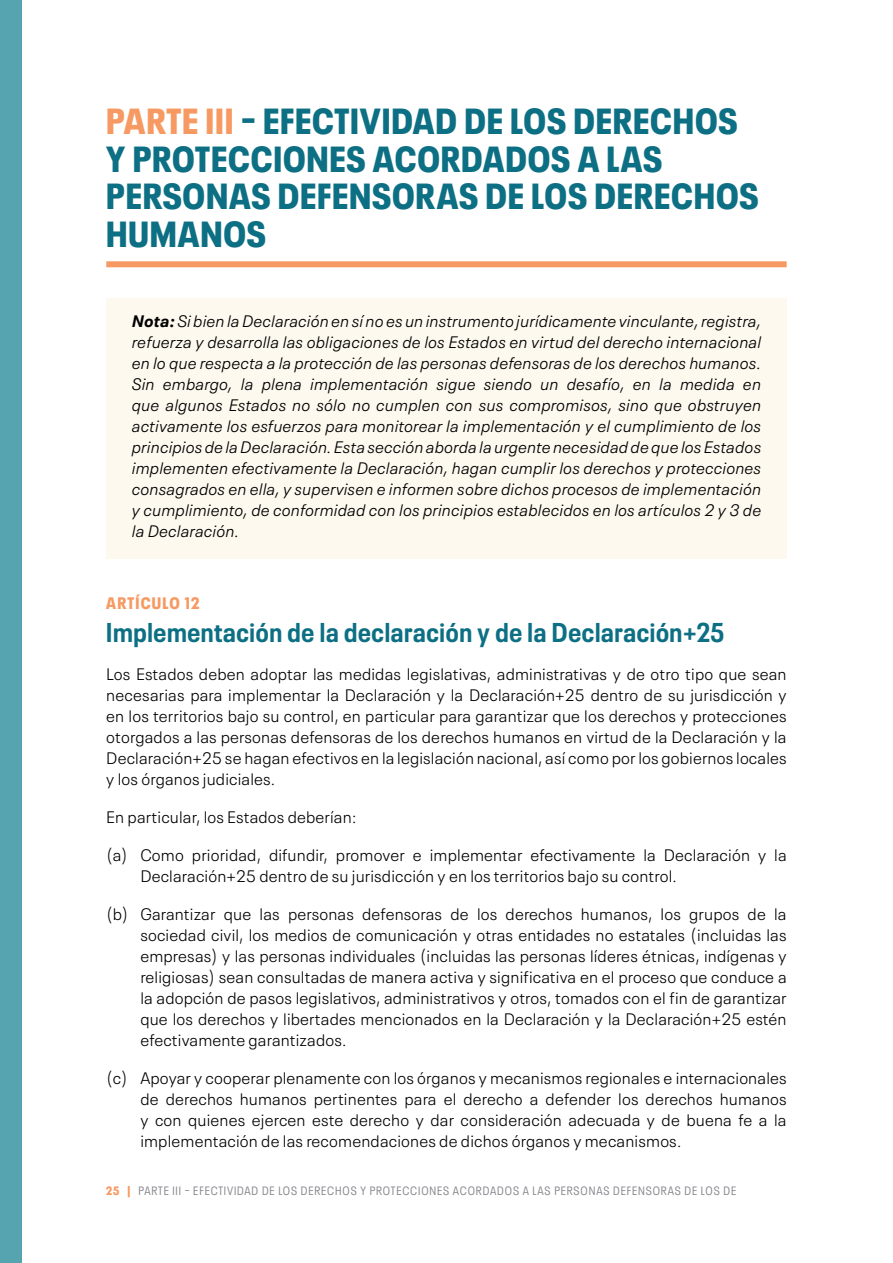
<style>
.page{position:relative;width:893px;height:1263px;background:#fff}
.page>*{position:absolute;margin:0;border:0;box-sizing:border-box;transform-origin:0 0}
.t1{font:900 condensed 36px/37.5px "Neue Plak";letter-spacing:.025em;color:#0c6f83}
.t2{font:700 condensed 27px "Neue Plak";letter-spacing:.025em;color:#0c6f83}
.t3{font:300 16.5px/21px "Neue Plak Text";letter-spacing:.01em;color:#000;text-align:justify}
.t4{font:italic 300 16.5px/21px "Neue Plak Text";letter-spacing:.01em;color:#000;text-align:justify}
.t5{font:900 condensed 16.5px "Neue Plak";letter-spacing:.075em;color:#f79962}
.t6{font:condensed 12px "Neue Plak";letter-spacing:.075em;color:#86868d}
.s1{color:#f79962}
.s2{font-weight:700}
.s3{font-weight:900;color:#f79962}
</style>
<div class="page">
<div style="left:106px;top:261px;width:681px;height:6px;background:#f79962"></div>
<div style="left:106px;top:297px;width:681px;height:261px;background:#fdf9ef"></div>
<div style="left:0;top:0;width:21px;height:1263px;background:#57a4b1"></div>
<h1 class="t1" style="left:106px;top:99px;width:654px"><span class="s1">PARTE III</span> – EFECTIVIDAD DE LOS DERECHOS<br>Y PROTECCIONES ACORDADOS A LAS<br>PERSONAS DEFENSORAS DE LOS DERECHOS<br>HUMANOS</h1>
<p class="t4" style="left:132px;top:309px;width:631px"><span class="s2">Nota:</span> Si bien la Declaración en sí no es un instrumento jurídicamente vinculante, registra, refuerza y desarrolla las obligaciones de los Estados en virtud del derecho internacional en lo que respecta a la protección de las personas defensoras de los derechos humanos.<br>Sin embargo, la plena implementación sigue siendo un desafío, en la medida en que algunos Estados no sólo no cumplen con sus compromisos, sino que obstruyen activamente los esfuerzos para monitorear la implementación y el cumplimiento de los principios de la Declaración. Esta sección aborda la urgente necesidad de que los Estados implementen efectivamente la Declaración, hagan cumplir los derechos y protecciones consagrados en ella, y supervisen e informen sobre dichos procesos de implementación y cumplimiento, de conformidad con los principios establecidos en los artículos 2 y 3 de la Declaración.</p>
<p class="t5" style="left:106px;top:591px;width:95px">ARTÍCULO 12</p>
<h2 class="t2" style="left:106px;top:612px;width:619px">Implementación de la declaración y de la Declaración+25</h2>
<p class="t3" style="left:106px;top:662px;width:682px">Los Estados deben adoptar las medidas legislativas, administrativas y de otro tipo que sean necesarias para implementar la Declaración y la Declaración+25 dentro de su jurisdicción y en los territorios bajo su control, en particular para garantizar que los derechos y protecciones otorgados a las personas defensoras de los derechos humanos en virtud de la Declaración y la Declaración+25 se hagan efectivos en la legislación nacional, así como por los gobiernos locales y los órganos judiciales.</p>
<p class="t3" style="left:106px;top:805px;width:251px">En particular, los Estados deberían:</p>
<p class="t3" style="left:140px;top:843px;width:648px;text-indent:-34px">(a) Como prioridad, difundir, promover e implementar efectivamente la Declaración y la<br>Declaración+25 dentro de su jurisdicción y en los territorios bajo su control.</p>
<p class="t3" style="left:140px;top:902px;width:648px;text-indent:-34px">(b) Garantizar que las personas defensoras de los derechos humanos, los grupos de la sociedad civil, los medios de comunicación y otras entidades no estatales (incluidas las empresas) y las personas individuales (incluidas las personas líderes étnicas, indígenas y religiosas) sean consultadas de manera activa y significativa en el proceso que conduce a la adopción de pasos legislativos, administrativos y otros, tomados con el fin de garantizar que los derechos y libertades mencionados en la Declaración y la Declaración+25 estén efectivamente garantizados.</p>
<p class="t3" style="left:140px;top:1066px;width:648px;text-indent:-34px">(c) Apoyar y cooperar plenamente con los órganos y mecanismos regionales e internacionales de derechos humanos pertinentes para el derecho a defender los derechos humanos y con quienes ejercen este derecho y dar consideración adecuada y de buena fe a la implementación de las recomendaciones de dichos órganos y mecanismos.</p>
<p class="t6" style="left:106px;top:1182px;width:319px"><span class="s3">25 |</span> PARTE III – EFECTIVIDAD DE LOS DERECHOS Y PROTECCIONES</p>
<p class="t6" style="left:453px;top:1182px;width:53px">ACORDADOS</p>
<p class="t6" style="left:523px;top:1182px;width:59px">A LAS PERSON</p>
<p class="t6" style="left:596px;top:1182px;width:44px">AS DEFENSO</p>
<p class="t6" style="left:661px;top:1182px;width:70px">RAS DE LOS DE</p>
</div>
